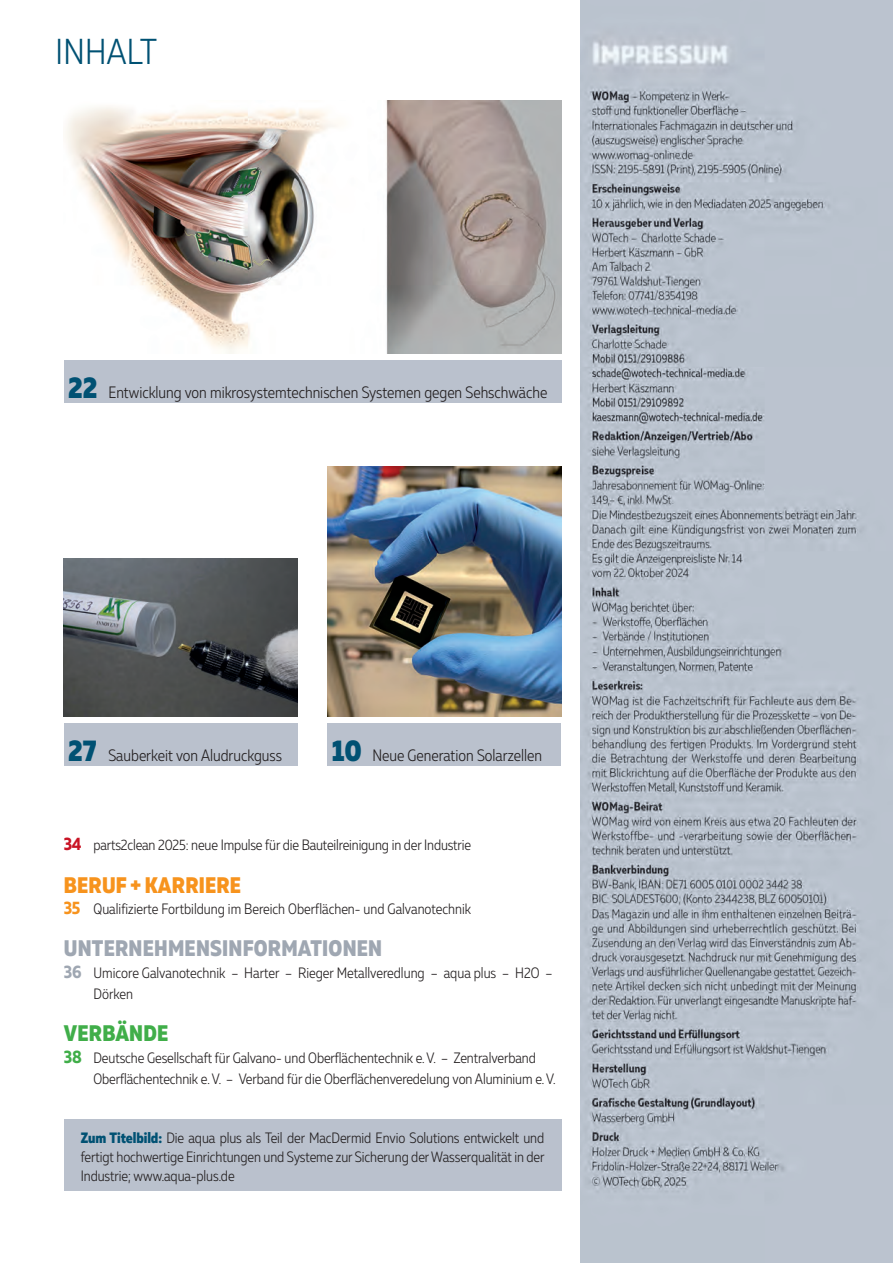
<style>
.page{position:relative;width:893px;height:1263px;background:#fff}
.page>*{position:absolute;margin:0;border:0;box-sizing:border-box;transform-origin:0 0}
.t1{font:300 36px "Muller Narrow";letter-spacing:.01em;color:#005173}
.t2{font:800 22.5px "Muller Narrow";letter-spacing:.01em;color:#9fa7b2}
.t3{font:800 22.5px "Muller Narrow";letter-spacing:.01em;color:#f7931d}
.t4{font:800 22.5px "Muller Narrow";letter-spacing:.01em;color:#40ae49}
.t5{font:300 16.5px "Muller Narrow";color:#231f20}
.t6{font:300 15px/19.2px "Muller Narrow";letter-spacing:-.005em;color:#231f20}
.s1{font-weight:800;font-size:30px;color:#005173}
.s2{font-weight:700;font-size:18px;color:#c91425}
.s3{font-weight:700;font-size:18px;color:#f7931d}
.s4{font-weight:700;font-size:18px;color:#9fa7b2}
.s5{font-weight:700;font-size:18px;color:#40ae49}
.s6{font-weight:800;color:#005173}
</style>
<div class="page">
<div style="left:64px;top:1119px;width:497px;height:72px;background:#bac1cd"></div>
<img style="left:580px;top:0;width:313px;height:1263px">
<div style="left:64px;top:360px;width:497px;height:43px;background:#bac1cd"></div>
<div style="left:64px;top:723px;width:233px;height:42px;background:#bac1cd"></div>
<img style="left:65px;top:101px;width:496px;height:252px">
<img style="left:64px;top:559px;width:233px;height:158px">
<img style="left:328px;top:466px;width:233px;height:251px">
<div style="left:328px;top:723px;width:233px;height:42px;background:#bac1cd"></div>
<h1 class="t1" style="left:55px;top:30px;width:103px">INHALT</h1>
<p class="t5" style="left:68px;top:382px;width:481px"><span class="s1">22</span> Entwicklung von mikrosystemtechnischen Systemen gegen Sehschwäche</p>
<p class="t5" style="left:68px;top:745px;width:215px"><span class="s1">27</span> Sauberkeit von Aludruckguss</p>
<p class="t5" style="left:332px;top:745px;width:212px"><span class="s1">10</span> Neue Generation Solarzellen</p>
<p class="t6" style="left:64px;top:835px;width:409px"><span class="s2">34</span> parts2clean 2025: neue Impulse für die Bauteilreinigung in der Industrie</p>
<h2 class="t3" style="left:64px;top:870px;width:179px">BERUF + KARRIERE</h2>
<p class="t6" style="left:64px;top:899px;width:409px"><span class="s3">35</span> Qualifizierte Fortbildung im Bereich Oberflächen- und Galvanotechnik</p>
<h2 class="t2" style="left:64px;top:934px;width:320px">UNTERNEHMENSINFORMATIONEN</h2>
<p class="t6" style="left:94px;top:962px;width:461px;line-height:21.3px;text-indent:-30px"><span class="s4">36</span> Umicore Galvanotechnik – Harter – Rieger Metallveredlung – aqua plus – H2O –<br>Dörken</p>
<h2 class="t4" style="left:64px;top:1019px;width:106px">VERBÄNDE</h2>
<p class="t6" style="left:94px;top:1047px;width:464px;line-height:21.3px;text-indent:-30px"><span class="s5">38</span> Deutsche Gesellschaft für Galvano- und Oberflächentechnik e.V. – Zentralverband<br>Oberflächentechnik e.V. – Verband für die Oberflächenveredelung von Aluminium e.V.</p>
<p class="t6" style="left:81px;top:1128px;width:465px;text-align:justify"><span class="s6">Zum Titelbild:</span> Die aqua plus als Teil der MacDermid Envio Solutions entwickelt und fertigt hochwertige Einrichtungen und Systeme zur Sicherung der Wasserqualität in der Industrie; www.aqua-plus.de</p>
</div>
